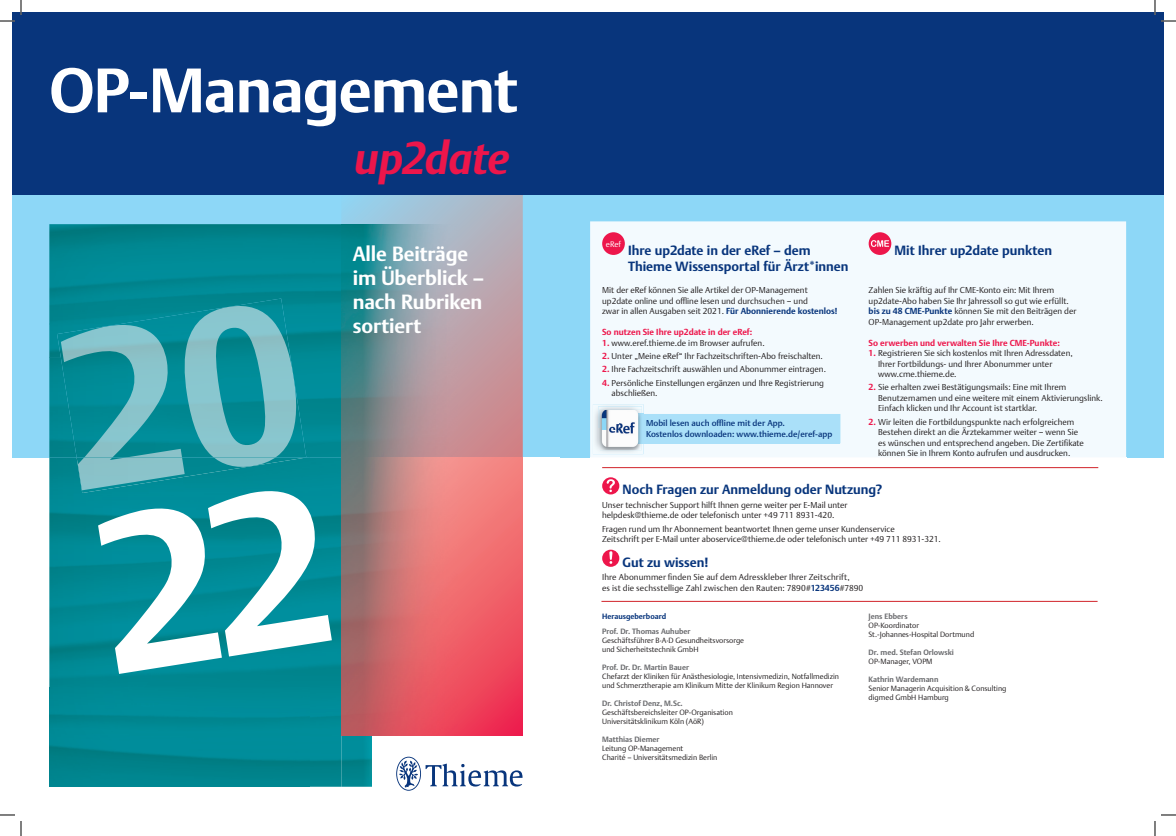
<style>
.page{position:relative;width:1176px;height:836px;background:#fff}
.page>*{position:absolute;margin:0;border:0;box-sizing:border-box;transform-origin:0 0}
.t1{font:700 62px "Thieme Argo 2011";letter-spacing:-.015em;color:#fff}
.t2{font:italic 700 44.3px "Thieme Argo 2011";letter-spacing:-.02em;color:#ed164b}
.t3{font:700 20px/24px "Thieme Argo 2011";letter-spacing:-.005em;color:#fff}
.t4{font:700 13px/15.6px "Thieme Argo 2011";letter-spacing:-.005em;color:#08357c}
.t5{font:300 8.5px/10.5px "Thieme Argo 2011";color:#231f20}
.t6{font:500 8.5px/10.5px "Thieme Argo 2011";color:#08357c}
.t7{font:700 8.5px "Thieme Argo 2011";color:#ed164b}
.t8{font:300 8px "Thieme Argo 2011";color:#fff}
.t9{font:300 7.5px/9px "Thieme Argo 2011";color:#231f20}
.t10{font:700 7.5px "Thieme Argo 2011";color:#6c6d70}
.t11{font:700 7.5px "Thieme Argo 2011";color:#08357c}
.s1{font-weight:700;color:#08357c}
.s2{font-weight:700;color:#ed164b}
</style>
<div class="page">
<div style="left:12px;top:12px;width:1151px;height:184px;background:#08357c"></div>
<svg style="left:12px;top:195px;width:1151px;height:262px;background:#60bdd7"></svg>
<div style="left:590px;top:221px;width:536px;height:236px;background:#f3fafe"></div>
<svg style="left:602px;top:477px;width:17px;height:17px"></svg>
<img style="left:603px;top:478px;width:15px;height:15px">
<svg style="left:602px;top:549px;width:17px;height:18px"></svg>
<img style="left:603px;top:551px;width:15px;height:15px">
<svg style="left:869px;top:232px;width:22px;height:23px"></svg>
<img style="left:870px;top:234px;width:20px;height:19px">
<hr style="left:602px;top:467px;width:496px;height:1px;background:#d1232a">
<hr style="left:601px;top:601px;width:496px;height:1px;background:#d1232a">
<div style="left:602px;top:232px;width:23px;height:23px;background:#ed164b;border-radius:50%"></div>
<div style="left:619px;top:414px;width:221px;height:29px;background:#aae0f9"></div>
<img style="left:593px;top:404px;width:50px;height:50px">
<svg style="left:642px;top:414px;width:1px;height:29px"></svg>
<img style="left:598px;top:406px;width:44px;height:22px">
<svg style="left:598px;top:428px;width:1px;height:22px"></svg>
<img style="left:599px;top:410px;width:43px;height:40px">
<img style="left:619px;top:414px;width:23px;height:29px">
<img style="left:49px;top:457px;width:323px;height:329px">
<img style="left:49px;top:324px;width:8px;height:33px">
<img style="left:49px;top:357px;width:8px;height:100px">
<img style="left:341px;top:786px;width:31px;height:1px">
<svg style="left:368px;top:195px;width:155px;height:1px"></svg>
<img style="left:341px;top:196px;width:182px;height:539px">
<img style="left:341px;top:224px;width:117px;height:233px">
<svg style="left:396px;top:756px;width:126px;height:34px"></svg>
<img style="left:77px;top:457px;width:229px;height:36px">
<img style="left:57px;top:298px;width:249px;height:159px">
<svg style="left:0;top:0;width:22px;height:22px"></svg>
<svg style="left:0;top:814px;width:22px;height:22px"></svg>
<svg style="left:1154px;top:0;width:22px;height:22px"></svg>
<svg style="left:1154px;top:814px;width:22px;height:22px"></svg>
<svg style="left:94px;top:484px;width:238px;height:190px;background:#008995"></svg>
<h1 class="t1" style="left:49px;top:49px;width:470px">OP-Management</h1>
<h2 class="t2" style="left:354px;top:128px;width:157px">up2date</h2>
<h3 class="t3" style="left:353px;top:242px;width:133px">Alle Beiträge im Überblick – nach Rubriken sortiert</h3>
<p class="t8" style="left:606px;top:239px;width:17px">eRef</p>
<h3 class="t4" style="left:628px;top:242px;width:222px">Ihre up2date in der eRef – dem<br>Thieme Wissensportal für Ärzt*innen</h3>
<p class="t5" style="left:602px;top:285px;width:237px">Mit der eRef können Sie alle Artikel der OP-Management up2date online und offline lesen und durchsuchen – und<br>zwar in allen Ausgaben seit 2021. <span class="s1">Für Abonnierende kostenlos!</span></p>
<p class="t7" style="left:602px;top:326px;width:152px">So nutzen Sie Ihre up2date in der eRef:</p>
<p class="t5" style="left:602px;top:337px;width:164px"><span class="s2">1.</span> www.eref.thieme.de im Browser aufrufen.</p>
<p class="t5" style="left:602px;top:350px;width:222px"><span class="s2">2.</span> Unter „Meine eRef“ Ihr Fachzeitschriften-Abo freischalten.</p>
<p class="t5" style="left:602px;top:364px;width:225px"><span class="s2">2.</span> Ihre Fachzeitschrift auswählen und Abonummer eintragen.</p>
<p class="t5" style="left:612px;top:377px;width:214px;text-indent:-9px"><span class="s2">4.</span> Persönliche Einstellungen ergänzen und Ihre Registrierung abschließen.</p>
<p class="t6" style="left:646px;top:418px;width:188px">Mobil lesen auch offline mit der App.<br>Kostenlos downloaden: www.thieme.de/eref-app</p>
<h3 class="t4" style="left:895px;top:242px;width:159px">Mit Ihrer up2date punkten</h3>
<p class="t5" style="left:869px;top:285px;width:209px">Zahlen Sie kräftig auf Ihr CME-Konto ein: Mit Ihrem up2date-Abo haben Sie Ihr Jahressoll so gut wie erfüllt. <span class="s1">bis zu 48 CME-Punkte</span> können Sie mit den Beiträgen der OP-Management up2date pro Jahr erwerben.</p>
<p class="t7" style="left:869px;top:337px;width:193px">So erwerben und verwalten Sie Ihre CME-Punkte:</p>
<p class="t5" style="left:878px;top:348px;width:196px;text-indent:-9px"><span class="s2">1.</span> Registrieren Sie sich kostenlos mit Ihren Adress daten,<br>Ihrer Fortbildungs- und Ihrer Abonummer unter www.cme.thieme.de.</p>
<p class="t5" style="left:878px;top:382px;width:226px;text-indent:-9px"><span class="s2">2.</span> Sie erhalten zwei Bestätigungsmails: Eine mit Ihrem<br>Benutzernamen und eine weitere mit einem Aktivierungslink.<br>Einfach klicken und Ihr Account ist startklar.</p>
<p class="t5" style="left:878px;top:416px;width:207px;text-indent:-9px"><span class="s2">2.</span> Wir leiten die Fortbildungspunkte nach erfolg reichem Bestehen direkt an die Ärztekammer weiter – wenn Sie es wünschen und ent sprechend angeben. Die Zertifikate können Sie in Ihrem Konto aufrufen und ausdrucken.</p>
<h3 class="t4" style="left:623px;top:482px;width:261px">Noch Fragen zur Anmeldung oder Nutzung?</h3>
<p class="t5" style="left:602px;top:499px;width:247px">Unser technischer Support hilft Ihnen gerne weiter per E-Mail unter helpdesk@thieme.de oder telefonisch unter +49 711 8931-420.</p>
<p class="t5" style="left:602px;top:523px;width:340px">Fragen rund um Ihr Abonnement beantwortet Ihnen gerne unser Kundenservice<br>Zeitschrift per E-Mail unter aboservice@thieme.de oder telefonisch unter +49 711 8931-321.</p>
<h3 class="t4" style="left:623px;top:554px;width:87px">Gut zu wissen!</h3>
<p class="t5" style="left:602px;top:572px;width:263px">Ihre Abonummer finden Sie auf dem Adresskleber Ihrer Zeitschrift,<br>es ist die sechsstellige Zahl zwischen den Rauten: 7890#<span class="s1">123456</span>#7890</p>
<p class="t11" style="left:602px;top:611px;width:66px">Herausgeberboard</p>
<p class="t10" style="left:602px;top:626px;width:90px">Prof. Dr. Thomas Auhuber</p>
<p class="t9" style="left:602px;top:635px;width:143px">Geschäftsführer B·A·D Gesundheitsvorsorge und Sicherheitstechnik GmbH</p>
<p class="t10" style="left:602px;top:662px;width:88px">Prof. Dr. Dr. Martin Bauer</p>
<p class="t9" style="left:602px;top:671px;width:238px">Chefarzt der Kliniken für Anästhesiologie, Intensivmedizin, Notfallmedizin und Schmerztherapie am Klinikum Mitte der Klinikum Region Hannover</p>
<p class="t10" style="left:602px;top:698px;width:82px">Dr. Christof Denz, M.Sc.</p>
<p class="t9" style="left:602px;top:707px;width:132px">Geschäftsbereichsleiter OP-Organisation<br>Universitätsklinikum Köln (AöR)</p>
<p class="t10" style="left:602px;top:734px;width:59px">Matthias Diemer</p>
<p class="t9" style="left:602px;top:743px;width:117px">Leitung OP-Management<br>Charité – Universitätsmedizin Berlin</p>
<p class="t10" style="left:869px;top:611px;width:40px">Jens Ebbers</p>
<p class="t9" style="left:869px;top:620px;width:107px">OP-Koordinator<br>St.-Johannes-Hospital Dortmund</p>
<p class="t10" style="left:869px;top:647px;width:87px">Dr. med. Stefan Orlowski</p>
<p class="t9" style="left:869px;top:656px;width:65px">OP-Manager, VOPM</p>
<p class="t10" style="left:869px;top:674px;width:71px">Kathrin Wardemann</p>
<p class="t9" style="left:869px;top:683px;width:139px">Senior Managerin Acquisition &amp; Consulting digmed GmbH Hamburg</p>
</div>
